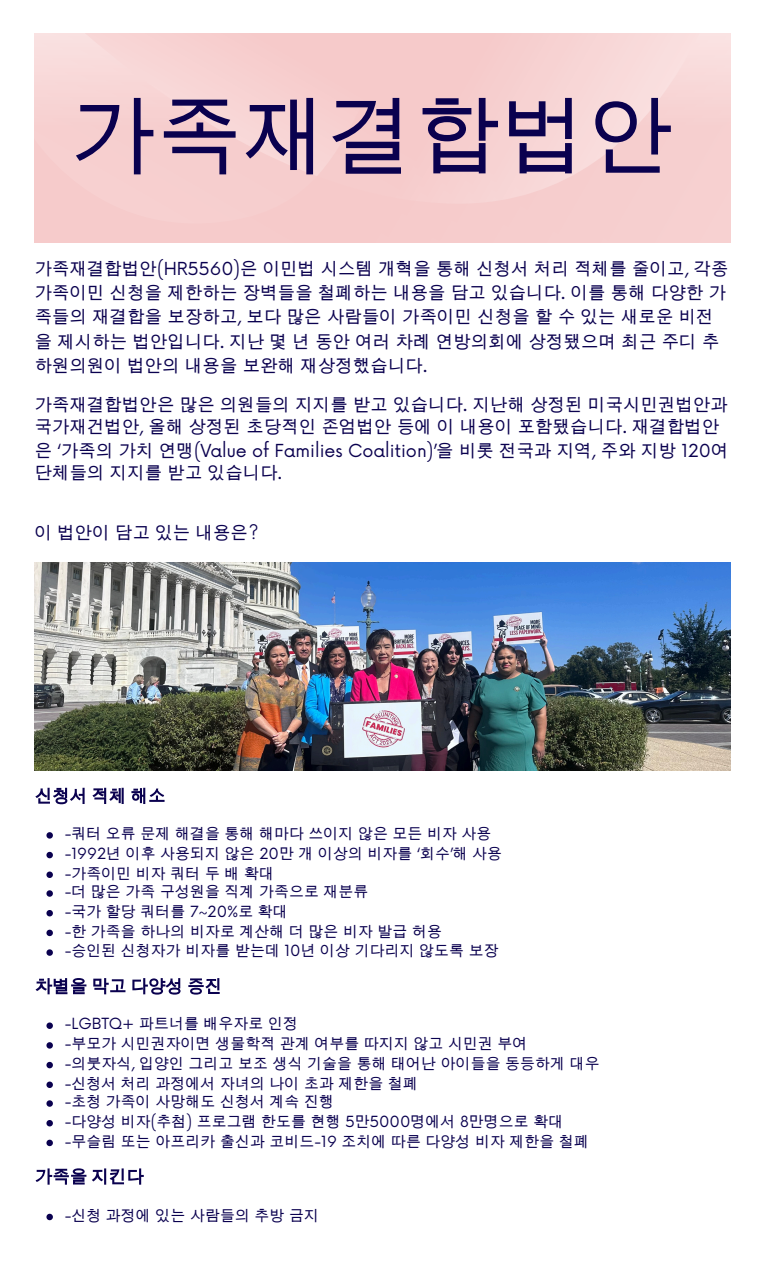
<style>
.page{position:relative;width:765px;height:1262px;background:#fff}
.page>*{position:absolute;margin:0;border:0;box-sizing:border-box;transform-origin:0 0}
.t1{font:86.25px "Wen Quan Yi Micro Hei";color:#0a014f}
.t2{font:17.5px/24.4px "Wen Quan Yi Micro Hei";color:#0a014f}
.t3{font:15px "Wen Quan Yi Micro Hei";color:#0a014f}
.s1{font-family:"Now"}
</style>
<div class="page">
<svg style="left:35px;top:788px;width:50px;height:16px"></svg>
<svg style="left:92px;top:788px;width:32px;height:16px"></svg>
<svg style="left:131px;top:788px;width:34px;height:16px"></svg>
<svg style="left:36px;top:978px;width:50px;height:16px"></svg>
<svg style="left:93px;top:978px;width:32px;height:16px"></svg>
<svg style="left:132px;top:978px;width:49px;height:17px"></svg>
<svg style="left:188px;top:978px;width:32px;height:17px"></svg>
<svg style="left:36px;top:1168px;width:50px;height:17px"></svg>
<svg style="left:92px;top:1168px;width:52px;height:17px"></svg>
<svg style="left:35px;top:34px;width:695px;height:209px;fill:#f6cfcf"></svg>
<img style="left:35px;top:563px;width:695px;height:208px">
<svg style="left:46px;top:832px;width:7px;height:7px"></svg>
<svg style="left:46px;top:852px;width:7px;height:6px"></svg>
<svg style="left:46px;top:871px;width:7px;height:7px"></svg>
<svg style="left:46px;top:890px;width:7px;height:7px"></svg>
<svg style="left:46px;top:910px;width:7px;height:6px"></svg>
<svg style="left:46px;top:930px;width:7px;height:6px"></svg>
<svg style="left:46px;top:949px;width:7px;height:7px"></svg>
<svg style="left:46px;top:1022px;width:7px;height:7px"></svg>
<svg style="left:46px;top:1042px;width:7px;height:7px"></svg>
<svg style="left:46px;top:1062px;width:7px;height:6px"></svg>
<svg style="left:46px;top:1081px;width:7px;height:7px"></svg>
<svg style="left:46px;top:1100px;width:7px;height:7px"></svg>
<svg style="left:46px;top:1120px;width:7px;height:6px"></svg>
<svg style="left:46px;top:1140px;width:7px;height:6px"></svg>
<svg style="left:46px;top:1214px;width:7px;height:6px"></svg>
<p class="t1" style="left:71px;top:87px;width:605px">가족재결합법안</p>
<h2 class="t2" style="left:35px;top:256px;width:695px">가족재결합법안<span class="s1">(HR5560)</span>은 이민법 시스템 개혁을 통해 신청서 처리 적체를 줄이고<span class="s1">,</span> 각종 가족이민 신청을 제한하는 장벽들을 철폐하는 내용을 담고 있습니다<span class="s1">.</span> 이를 통해 다양한 가 족들의 재결합을 보장하고<span class="s1">,</span> 보다 많은 사람들이 가족이민 신청을 할 수 있는 새로운 비전 을 제시하는 법안입니다<span class="s1">.</span> 지난 몇 년 동안 여러 차례 연방의회에 상정됐으며 최근 주디 추 하원의원이 법안의 내용을 보완해 재상정했습니다<span class="s1">.</span></h2>
<h2 class="t2" style="left:35px;top:393px;width:695px;line-height:22.8px">가족재결합법안은 많은 의원들의 지지를 받고 있습니다<span class="s1">.</span> 지난해 상정된 미국시민권법안과 국가재건법안<span class="s1">,</span> 올해 상정된 초당적인 존엄법안 등에 이 내용이 포함됐습니다<span class="s1">.</span> 재결합법안 은 <span class="s1">‘</span>가족의 가치 연맹<span class="s1">(Value of Families Coalition)’</span>을 비롯 전국과 지역<span class="s1">,</span> 주와 지방 <span class="s1">120</span>여 단체들의 지지를 받고 있습니다<span class="s1">.</span></h2>
<p class="t2" style="left:35px;top:521px;width:225px">이 법안이 담고 있는 내용은<span class="s1">?</span></p>
<p class="t3" style="left:65px;top:825px;width:428px"><span class="s1">-</span>쿼터 오류 문제 해결을 통해 해마다 쓰이지 않은 모든 비자 사용</p>
<p class="t3" style="left:65px;top:845px;width:439px"><span class="s1">-1992</span>년 이후 사용되지 않은 <span class="s1">20</span>만 개 이상의 비자를 <span class="s1">‘</span>회수<span class="s1">’</span>해 사용</p>
<p class="t3" style="left:65px;top:864px;width:211px"><span class="s1">-</span>가족이민 비자 쿼터 두 배 확대</p>
<p class="t3" style="left:65px;top:883px;width:305px"><span class="s1">-</span>더 많은 가족 구성원을 직계 가족으로 재분류</p>
<p class="t3" style="left:65px;top:903px;width:225px"><span class="s1">-</span>국가 할당 쿼터를 <span class="s1">7~20%</span>로 확대</p>
<p class="t3" style="left:65px;top:923px;width:379px"><span class="s1">-</span>한 가족을 하나의 비자로 계산해 더 많은 비자 발급 허용</p>
<p class="t3" style="left:65px;top:942px;width:436px"><span class="s1">-</span>승인된 신청자가 비자를 받는데 <span class="s1">10</span>년 이상 기다리지 않도록 보장</p>
<p class="t3" style="left:65px;top:1015px;width:235px"><span class="s1">-LGBTQ+</span> 파트너를 배우자로 인정</p>
<p class="t3" style="left:65px;top:1035px;width:464px"><span class="s1">-</span>부모가 시민권자이면 생물학적 관계 여부를 따지지 않고 시민권 부여</p>
<p class="t3" style="left:65px;top:1055px;width:537px"><span class="s1">-</span>의붓자식<span class="s1">,</span> 입양인 그리고 보조 생식 기술을 통해 태어난 아이들을 동등하게 대우</p>
<p class="t3" style="left:65px;top:1074px;width:355px"><span class="s1">-</span>신청서 처리 과정에서 자녀의 나이 초과 제한을 철폐</p>
<p class="t3" style="left:65px;top:1093px;width:271px"><span class="s1">-</span>초청 가족이 사망해도 신청서 계속 진행</p>
<p class="t3" style="left:65px;top:1113px;width:500px"><span class="s1">-</span>다양성 비자<span class="s1">(</span>추첨<span class="s1">)</span> 프로그램 한도를 현행 <span class="s1">5</span>만<span class="s1">5000</span>명에서 <span class="s1">8</span>만명으로 확대</p>
<p class="t3" style="left:65px;top:1133px;width:526px"><span class="s1">-</span>무슬림 또는 아프리카 출신과 코비드<span class="s1">-19</span> 조치에 따른 다양성 비자 제한을 철폐</p>
<p class="t3" style="left:65px;top:1207px;width:256px"><span class="s1">-</span>신청 과정에 있는 사람들의 추방 금지</p>
</div>
